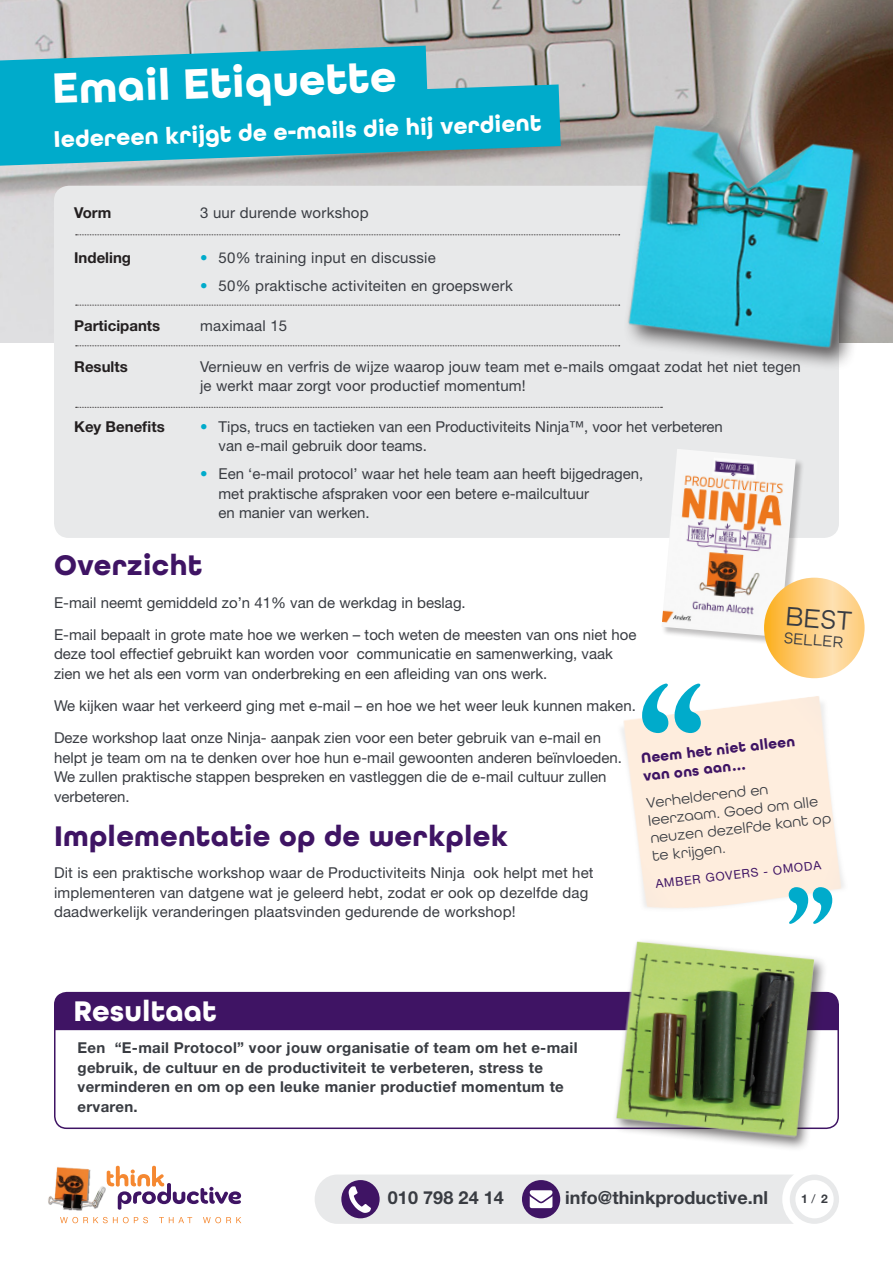
<style>
.page{position:relative;width:893px;height:1263px;background:#fff}
.page>*{position:absolute;margin:0;border:0;box-sizing:border-box;transform-origin:0 0}
.Cross_head{font:700 45px "All Round Gothic";color:#fff}
.Body_Copy_Bold{font:700 30px "All Round Gothic";letter-spacing:.01em;color:#3f1464}
.Cross_head-2{font:700 30px "All Round Gothic";letter-spacing:.01em;color:#3f1464}
.Cross_head-3{font:700 30px "All Round Gothic";letter-spacing:.005em;color:#fff}
.Body_Copy_Bold-2{font:28.05px "All Round Gothic";color:#393c42}
.Cross_head-4{font:700 24px "All Round Gothic";color:#fff}
.t1{font:700 18px "Helvetica Neue LT Std";letter-spacing:.005em;color:#393c42}
.Body_Copy_Bold-3{font:16.5px "All Round Gothic";color:#393c42}
.Body_Copy_Bold-4{font:15px/19.5px "Helvetica Neue LT Std";color:#393c42}
.Body_Copy_Bold-5{font:700 15px/19.5px "Helvetica Neue LT Std";letter-spacing:.02em;color:#393c42}
.Body_copy{font:15px/19.5px "Helvetica Neue LT Std";letter-spacing:.01em;color:#393c42}
.Body_Copy_Bold-6{font:15px/18px "All Round Gothic";color:#393c42}
.t2{font:700 15px "Helvetica Neue LT Std";color:#231f20}
.Body_Copy_Bold-7{font:700 15px/18.3px "All Round Gothic";color:#3f1464}
.Body_Copy_Bold-8{font:12px "Helvetica Neue LT Std";color:#3f1464}
.Cross_head-5{font:700 12px "Helvetica Neue LT Std";color:#393c42}
.s1{color:#00abcb}
.s2{font-weight:400}
</style>
<div class="page">
<div style="left:315px;top:1174px;width:524px;height:50px;background:#e8e9ea;border-radius:24px"></div>
<svg style="left:110px;top:1165px;width:131px;height:45px"></svg>
<img style="left:48px;top:1167px;width:62px;height:50px">
<svg style="left:60px;top:1217px;width:181px;height:6px"></svg>
<div style="left:341px;top:1180px;width:39px;height:38px;background:#3f1464;border-radius:50%"></div>
<svg style="left:349px;top:1186px;width:22px;height:27px"></svg>
<div style="left:522px;top:1180px;width:38px;height:38px;background:#3f1464;border-radius:50%"></div>
<svg style="left:786px;top:1171px;width:57px;height:56px"></svg>
<div style="left:782px;top:1167px;width:65px;height:64px;border:8px solid #fff;border-radius:50%"></div>
<div style="left:795px;top:1180px;width:39px;height:38px;background:#fff;border-radius:50%"></div>
<svg style="left:530px;top:1190px;width:22px;height:18px"></svg>
<img style="left:621px;top:664px;width:224px;height:245px">
<svg style="left:789px;top:887px;width:43px;height:37px"></svg>
<svg style="left:642px;top:684px;width:59px;height:49px"></svg>
<img style="left:0;top:0;width:893px;height:342px">
<svg style="left:0;top:84px;width:561px;height:82px;background:#22a9c2"></svg>
<div style="left:54px;top:186px;width:785px;height:352px;background:#e8e9ea;border-radius:15px"></div>
<div style="left:54px;top:996px;width:785px;height:133px;border:2px solid #3f1464;border-radius:12px"></div>
<div style="left:54px;top:992px;width:785px;height:38px;background:#3f1464"></div>
<img style="left:603px;top:941px;width:225px;height:208px">
<svg style="left:76px;top:234px;width:517px;height:1px"></svg>
<svg style="left:76px;top:305px;width:517px;height:1px"></svg>
<svg style="left:76px;top:345px;width:517px;height:1px"></svg>
<svg style="left:76px;top:407px;width:586px;height:1px"></svg>
<svg style="left:0;top:46px;width:428px;height:76px;background:#12adca"></svg>
<div style="left:622px;top:114px;width:261px;height:257px;background:#231f20;opacity:.75"></div>
<img style="left:593px;top:110px;width:300px;height:250px">
<div style="left:661px;top:449px;width:143px;height:197px;background:#231f20;opacity:.28"></div>
<img style="left:662px;top:449px;width:134px;height:188px">
<svg style="left:764px;top:578px;width:101px;height:100px;background:#fdce7d"></svg>
<p class="Cross_head" style="left:51px;top:62px;width:346px;rotate:-2deg">Email Etiquette</p>
<p class="Cross_head-4" style="left:53px;top:125px;width:489px;rotate:-2deg">Iedereen krijgt de e-mails die hij verdient</p>
<p class="t2" style="left:74px;top:203px;width:39px">Vorm</p>
<p class="Body_copy" style="left:200px;top:203px;width:170px">3 uur durende workshop</p>
<p class="t2" style="left:74px;top:248px;width:58px">Indeling</p>
<p class="Body_Copy_Bold-4" style="left:200px;top:247px;width:237px"><span class="s1">•</span> 50% training input en discussie</p>
<p class="Body_Copy_Bold-4" style="left:200px;top:275px;width:314px"><span class="s1">•</span> 50% praktische activiteiten en groepswerk</p>
<p class="t2" style="left:74px;top:317px;width:88px">Participants</p>
<p class="Body_copy" style="left:200px;top:316px;width:89px">maximaal 15</p>
<p class="t2" style="left:74px;top:357px;width:55px">Results</p>
<p class="Body_copy" style="left:200px;top:356px;width:602px">Vernieuw en verfris de wijze waarop jouw team met e-mails omgaat zodat het niet tegen je werkt maar zorgt voor productief momentum!</p>
<p class="t2" style="left:74px;top:417px;width:92px">Key Benefits</p>
<p class="Body_Copy_Bold-4" style="left:219px;top:416px;width:506px;text-indent:-18px"><span class="s1">•</span> Tips, trucs en tactieken van een Productiviteits Ninja™, voor het verbeteren van e-mail gebruik door teams.</p>
<p class="Body_Copy_Bold-4" style="left:219px;top:464px;width:426px;text-indent:-18px"><span class="s1">•</span> Een ‘e-mail protocol’ waar het hele team aan heeft bijgedragen, met praktische afspraken voor een betere e-mailcultuur<br>en manier van werken.</p>
<p class="Cross_head-2" style="left:54px;top:548px;width:150px">Overzicht</p>
<p class="Body_Copy_Bold-4" style="left:54px;top:592px;width:413px">E-mail neemt gemiddeld zo’n 41% van de werkdag in beslag.</p>
<p class="Body_Copy_Bold-4" style="left:54px;top:624px;width:584px">E-mail bepaalt in grote mate hoe we werken – toch weten de meesten van ons niet hoe deze tool effectief gebruikt kan worden voor communicatie en samenwerking, vaak zien we het als een vorm van onderbreking en een afleiding van ons werk.</p>
<p class="Body_Copy_Bold-4" style="left:54px;top:696px;width:583px">We kijken waar het verkeerd ging met e-mail – en hoe we het weer leuk kunnen maken.</p>
<p class="Body_Copy_Bold-4" style="left:54px;top:728px;width:569px">Deze workshop laat onze Ninja- aanpak zien voor een beter gebruik van e-mail en helpt je team om na te denken over hoe hun e-mail gewoonten anderen beïnvloeden.<br>We zullen praktische stappen bespreken en vastleggen die de e-mail cultuur zullen verbeteren.</p>
<p class="Body_Copy_Bold" style="left:54px;top:818px;width:456px">Implementatie op de werkplek</p>
<p class="Body_Copy_Bold-4" style="left:54px;top:863px;width:541px">Dit is een praktische workshop waar de Productiviteits Ninja ook helpt met het implementeren van datgene wat je geleerd hebt, zodat er ook op dezelfde dag daadwerkelijk veranderingen plaatsvinden gedurende de workshop!</p>
<p class="Body_Copy_Bold-2" style="left:788px;top:599px;width:68px;rotate:5deg">BEST</p>
<p class="Body_Copy_Bold-3" style="left:785px;top:628px;width:61px;rotate:5deg">SELLER</p>
<p class="Body_Copy_Bold-7" style="left:640px;top:749px;width:156px;rotate:-6deg">Neem het niet alleen van ons aan…</p>
<p class="Body_Copy_Bold-6" style="left:645px;top:793px;width:183px;rotate:-6deg">Verhelderend en leerzaam. Goed om alle neuzen dezelfde kant op te krijgen.</p>
<p class="Body_Copy_Bold-8" style="left:655px;top:876px;width:168px;rotate:-6deg">AMBER GOVERS - OMODA</p>
<p class="Cross_head-3" style="left:73px;top:993px;width:145px">Resultaat</p>
<p class="Body_Copy_Bold-5" style="left:78px;top:1038px;width:501px">Een “E-mail Protocol” voor jouw organisatie of team om het e-mail gebruik, de cultuur en de productiviteit te verbeteren, stress te verminderen en om op een leuke manier productief momentum te ervaren.</p>
<p class="t1" style="left:388px;top:1187px;width:118px">010 798 24 14</p>
<p class="t1" style="left:565px;top:1187px;width:205px">info@thinkproductive.nl</p>
<p class="Cross_head-5" style="left:801px;top:1191px;width:28px">1 <span class="s2">/</span> 2</p>
</div>
